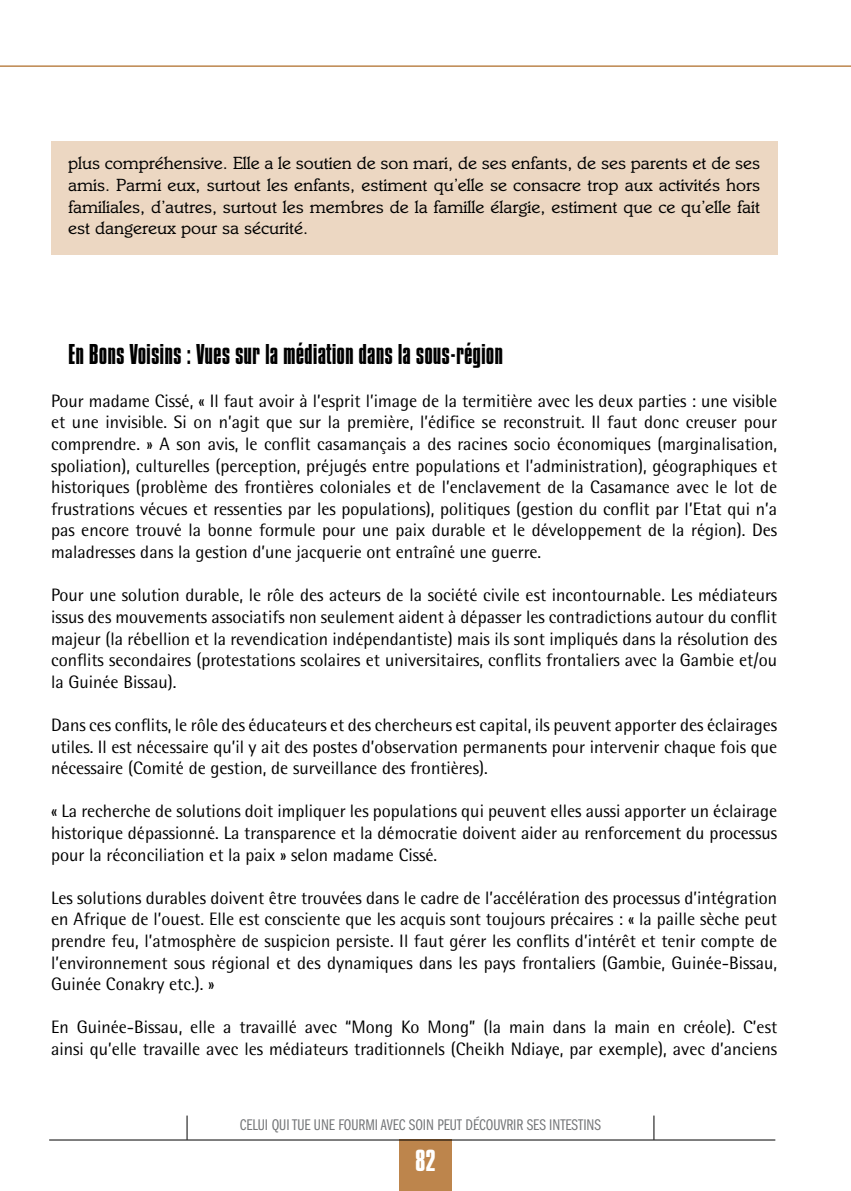
<style>
.page{position:relative;width:851px;height:1191px;background:#fff}
.page>*{position:absolute;margin:0;border:0;box-sizing:border-box;transform-origin:0 0}
.t1{font:32px "Compacta Plain";color:#fff}
.t2{font:30px "Compacta Plain";color:#000}
.t3{font:18px/21.6px "Rotis Semi Sans";color:#000;text-align:justify}
.t4{font:18px/21.6px "Italia";color:#000;text-align:justify}
.t5{font:16px "Franklin Gothic LT Book Cmpr";color:#757779}
</style>
<div class="page">
<div style="left:399px;top:1139px;width:52px;height:52px;background:#bd854c"></div>
<hr style="left:49px;top:1139px;width:726px;height:1px;background:#000">
<svg style="left:187px;top:1115px;width:1px;height:24px"></svg>
<svg style="left:653px;top:1115px;width:1px;height:24px"></svg>
<div style="left:51px;top:142px;width:726px;height:113px;background:#ecd7c2"></div>
<hr style="left:0;top:65px;width:850px;height:2px;background:#bd854c">
<p class="t4" style="left:68px;top:153px;width:693px">plus compréhensive. Elle a le soutien de son mari, de ses enfants, de ses parents et de ses amis. Parmi eux, surtout les enfants, estiment qu’elle se consacre trop aux activités hors familiales, d’autres, surtout les membres de la famille élargie, estiment que ce qu’elle fait est dangereux pour sa sécurité.</p>
<h2 class="t2" style="left:68px;top:337px;width:436px">En Bons Voisins : Vues sur la médiation dans la sous-région</h2>
<p class="t3" style="left:51px;top:390px;width:727px">Pour madame Cissé, « Il faut avoir à l’esprit l’image de la termitière avec les deux parties : une visible et une invisible. Si on n’agit que sur la première, l’édifice se reconstruit. Il faut donc creuser pour comprendre. » A son avis, le conflit casamançais a des racines socio économiques (marginalisation, spoliation), culturelles (perception, préjugés entre populations et l’administration), géographiques et historiques (problème des frontières coloniales et de l’enclavement de la Casamance avec le lot de frustrations vécues et ressenties par les populations), politiques (gestion du conflit par l’Etat qui n’a pas encore trouvé la bonne formule pour une paix durable et le développement de la région). Des maladresses dans la gestion d’une jacquerie ont entraîné une guerre.</p>
<p class="t3" style="left:51px;top:584px;width:727px">Pour une solution durable, le rôle des acteurs de la société civile est incontournable. Les médiateurs issus des mouvements associatifs non seulement aident à dépasser les contradictions autour du conflit majeur (la rébellion et la revendication indépendantiste) mais ils sont impliqués dans la résolution des conflits secondaires (protestations scolaires et universitaires, conflits frontaliers avec la Gambie et/ou la Guinée Bissau).</p>
<p class="t3" style="left:51px;top:714px;width:727px">Dans ces conflits, le rôle des éducateurs et des chercheurs est capital, ils peuvent apporter des éclairages utiles. Il est nécessaire qu’il y ait des postes d’observation permanents pour intervenir chaque fois que nécessaire (Comité de gestion, de surveillance des frontières).</p>
<p class="t3" style="left:51px;top:800px;width:727px">« La recherche de solutions doit impliquer les populations qui peuvent elles aussi apporter un éclairage historique dépassionné. La transparence et la démocratie doivent aider au renforcement du processus pour la réconciliation et la paix » selon madame Cissé.</p>
<p class="t3" style="left:51px;top:886px;width:727px">Les solutions durables doivent être trouvées dans le cadre de l’accélération des processus d’intégration en Afrique de l’ouest. Elle est consciente que les acquis sont toujours précaires : « la paille sèche peut prendre feu, l’atmosphère de suspicion persiste. Il faut gérer les conflits d’intérêt et tenir compte de l’environnement sous régional et des dynamiques dans les pays frontaliers (Gambie, Guinée-Bissau, Guinée Conakry etc.). »</p>
<p class="t3" style="left:51px;top:1016px;width:727px">En Guinée-Bissau, elle a travaillé avec “Mong Ko Mong” (la main dans la main en créole). C’est ainsi qu’elle travaille avec les médiateurs traditionnels (Cheikh Ndiaye, par exemple), avec d’anciens</p>
<p class="t5" style="left:240px;top:1115px;width:362px">CELUI QUI TUE UNE FOURMI AVEC SOIN PEUT DÉCOUVRIR SES INTESTINS</p>
<h1 class="t1" style="left:415px;top:1143px;width:22px">82</h1>
</div>
